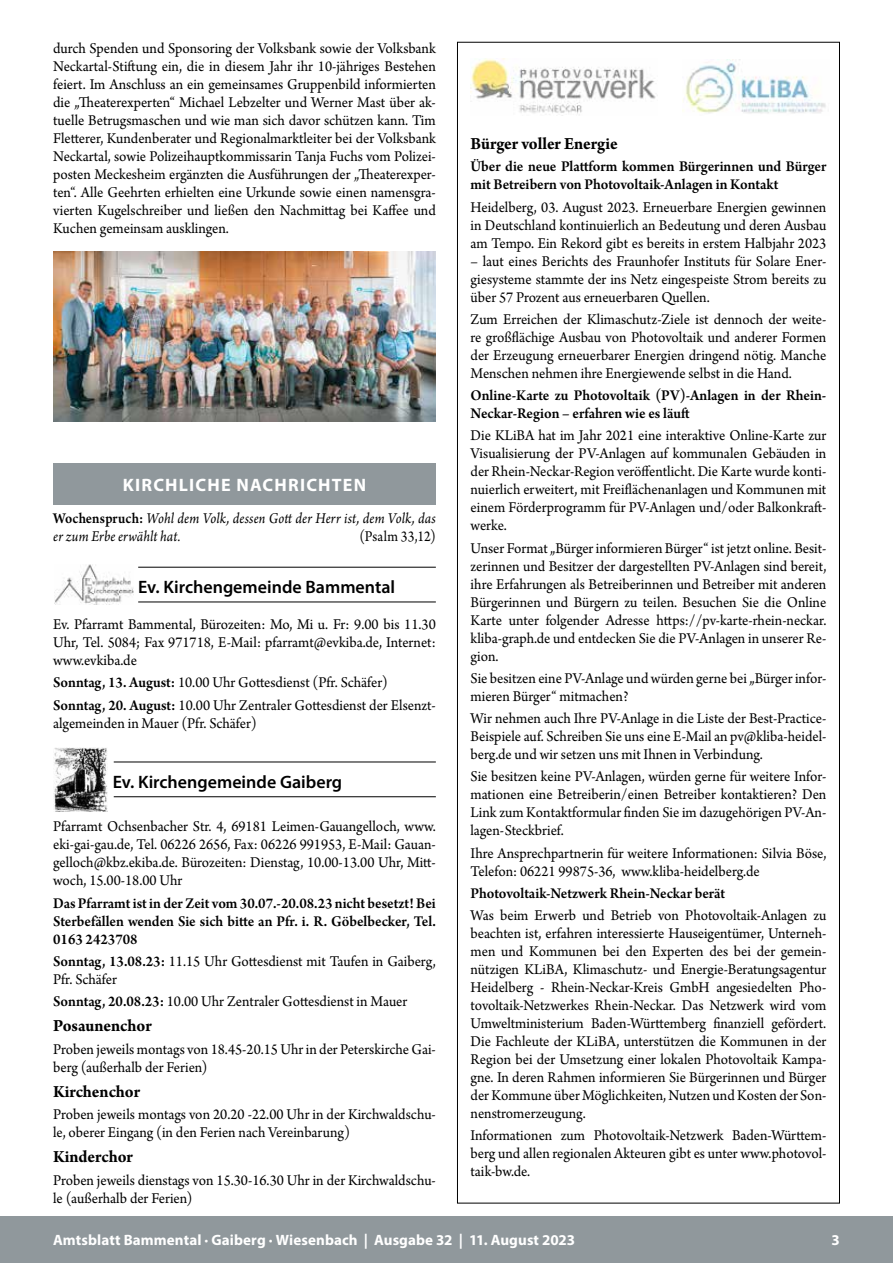
<style>
.page{position:relative;width:893px;height:1263px;background:#fff}
.page>*{position:absolute;margin:0;border:0;box-sizing:border-box;transform-origin:0 0}
.t1{font:600 18px "Myriad Pro";color:#000}
.t2{font:700 18px "Arno Pro";letter-spacing:-.005em;color:#000;scale:.95 1}
.t3{font:700 18px "Myriad Pro";letter-spacing:.065em;color:#fff}
.t4{font:15.75px/18px "Arno Pro";color:#000;text-align:justify;scale:.95 1}
.t5{font:600 15.75px/18px "Arno Pro";color:#000;scale:.95 1}
.t6{font:italic 15.75px/18px "Arno Pro";letter-spacing:.015em;color:#000;scale:.9 1}
.t7{font:15.75px "Arno Pro";color:#000;scale:.9 1}
.t8{font:700 15px "Myriad Pro";letter-spacing:.005em;color:#fff}
.s1{font-weight:600;font-style:normal}
.s2{font-weight:600}
</style>
<div class="page">
<div style="left:0;top:1216px;width:893px;height:47px;background:#90989c"></div>
<hr style="left:138px;top:567px;width:298px;height:1px;background:#000">
<hr style="left:138px;top:602px;width:298px;height:1px;background:#000">
<hr style="left:114px;top:762px;width:322px;height:1px;background:#000">
<hr style="left:114px;top:796px;width:322px;height:1px;background:#000">
<img style="left:53px;top:252px;width:383px;height:170px">
<div style="left:53px;top:464px;width:383px;height:41px;background:#90989c"></div>
<img style="left:54px;top:564px;width:80px;height:40px">
<img style="left:54px;top:747px;width:54px;height:64px">
<img style="left:471px;top:58px;width:185px;height:58px">
<img style="left:683px;top:60px;width:143px;height:54px">
<p class="t4" style="left:53px;top:40px;width:404px">durch Spenden und Sponsoring der Volksbank sowie der Volksbank Neckartal-Stiftung ein, die in diesem Jahr ihr 10-jähriges Bestehen feiert. Im Anschluss an ein gemeinsames Gruppenbild informierten die „Theaterexperten“ Michael Lebzelter und Werner Mast über ak&shy;tuelle Betrugsmaschen und wie man sich davor schützen kann. Tim Fletterer, Kundenberater und Regionalmarktleiter bei der Volksbank Neckartal, sowie Polizeihauptkommissarin Tanja Fuchs vom Polizei&shy;posten Meckesheim ergänzten die Ausführungen der „Theaterexper&shy;ten“. Alle Geehrten erhielten eine Urkunde sowie einen namensgra&shy;vierten Kugelschreiber und ließen den Nachmittag bei Kaffee und Kuchen gemeinsam ausklingen.</p>
<p class="t3" style="left:123px;top:473px;width:245px">KIRCHLICHE NACHRICHTEN</p>
<p class="t6" style="left:53px;top:510px;width:427px"><span class="s1">Wochenspruch:</span> Wohl dem Volk, dessen Gott der Herr ist, dem Volk, das er zum Erbe erwählt hat.</p>
<p class="t7" style="left:359px;top:528px;width:86px">(Psalm 33,12)</p>
<p class="t1" style="left:138px;top:576px;width:259px">Ev. Kirchengemeinde Bammental</p>
<p class="t4" style="left:53px;top:616px;width:404px">Ev. Pfarramt Bammental, Bürozeiten: Mo, Mi u. Fr: 9.00 bis 11.30<br>Uhr, Tel. 5084; Fax 971718, E-Mail: pfarramt@evkiba.de, Internet: www.evkiba.de</p>
<p class="t4" style="left:53px;top:672px;width:404px;line-height:22.2px"><span class="s2">Sonntag, 13. August:</span> 10.00 Uhr Gottesdienst (Pfr. Schäfer)<br><span class="s2">Sonntag, 20. August:</span> 10.00 Uhr Zentraler Gottesdienst der Elsenzt-</p>
<p class="t4" style="left:53px;top:715px;width:216px">algemeinden in Mauer (Pfr. Schäfer)</p>
<p class="t1" style="left:113px;top:770px;width:231px">Ev. Kirchengemeinde Gaiberg</p>
<p class="t4" style="left:53px;top:818px;width:404px">Pfarramt Ochsenbacher Str. 4, 69181 Leimen-Gauangelloch, www. eki-gai-gau.de, Tel. 06226 2656, Fax: 06226 991953, E-Mail: Gauan&shy;gelloch@kbz.ekiba.de. Bürozeiten: Dienstag, 10.00-13.00 Uhr, Mitt&shy;woch, 15.00-18.00 Uhr</p>
<p class="t5" style="left:53px;top:895px;width:404px;text-align:justify">Das Pfarramt ist in der Zeit vom 30.07.-20.08.23 nicht besetzt! Bei Sterbefällen wenden Sie sich bitte an Pfr. i. R. Göbelbecker, Tel.<br>0163 2423708</p>
<p class="t4" style="left:53px;top:953px;width:404px"><span class="s2">Sonntag, 13.08.23:</span> 11.15 Uhr Gottesdienst mit Taufen in Gaiberg,<br>Pfr. Schäfer</p>
<p class="t4" style="left:53px;top:993px;width:374px"><span class="s2">Sonntag, 20.08.23:</span> 10.00 Uhr Zentraler Gottesdienst in Mauer</p>
<p class="t2" style="left:53px;top:1015px;width:105px">Posaunenchor</p>
<p class="t4" style="left:53px;top:1041px;width:404px">Proben jeweils montags von 18.45-20.15 Uhr in der Peterskirche Gai&shy;berg (außerhalb der Ferien)</p>
<p class="t2" style="left:53px;top:1081px;width:93px">Kirchenchor</p>
<p class="t4" style="left:53px;top:1106px;width:404px">Proben jeweils montags von 20.20 -22.00 Uhr in der Kirchwaldschu&shy;le, oberer Eingang (in den Ferien nach Vereinbarung)</p>
<p class="t2" style="left:53px;top:1146px;width:86px">Kinderchor</p>
<p class="t4" style="left:53px;top:1172px;width:404px">Proben jeweils dienstags von 15.30-16.30 Uhr in der Kirchwaldschu&shy;le (außerhalb der Ferien)</p>
<p class="t2" style="left:471px;top:133px;width:156px">Bürger voller Energie</p>
<p class="t5" style="left:471px;top:158px;width:376px">Über die neue Plattform kommen Bürgerinnen und Bürger mit Betreibern von Photovoltaik-Anlagen in Kontakt</p>
<p class="t4" style="left:471px;top:199px;width:376px">Heidelberg, 03. August 2023. Erneuerbare Energien gewinnen in Deutschland kontinuierlich an Bedeutung und deren Ausbau am Tempo. Ein Rekord gibt es bereits in erstem Halbjahr 2023</p>
<p class="t4" style="left:471px;top:253px;width:376px">– laut eines Berichts des Fraunhofer Instituts für Solare Ener&shy;giesysteme stammte der ins Netz eingespeiste Strom bereits zu über 57 Prozent aus erneuerbaren Quellen.</p>
<p class="t4" style="left:471px;top:311px;width:376px">Zum Erreichen der Klimaschutz-Ziele ist dennoch der weite&shy;re großflächige Ausbau von Photovoltaik und anderer Formen der Erzeugung erneuerbarer Energien dringend nötig. Manche Menschen nehmen ihre Energiewende selbst in die Hand.</p>
<p class="t5" style="left:471px;top:387px;width:376px">Online-Karte zu Photovoltaik (PV)-Anlagen in der Rhein-<br>Neckar-Region – erfahren wie es läuft</p>
<p class="t4" style="left:471px;top:427px;width:376px">Die KLiBA hat im Jahr 2021 eine interaktive Online-Karte zur Visualisierung der PV-Anlagen auf kommunalen Gebäuden in der Rhein-Neckar-Region veröffentlicht. Die Karte wurde konti&shy;nuierlich erweitert, mit Freiflächenanlagen und Kommunen mit einem Förderprogramm für PV-Anlagen und/oder Balkonkraft&shy;werke.</p>
<p class="t4" style="left:471px;top:540px;width:376px">Unser Format „Bürger informieren Bürger“ ist jetzt online. Besit&shy;zerinnen und Besitzer der dargestellten PV-Anlagen sind bereit, ihre Erfahrungen als Betreiberinnen und Betreiber mit anderen Bürgerinnen und Bürgern zu teilen. Besuchen Sie die Online Karte unter folgender Adresse https://pv-karte-rhein-neckar. kliba-graph.de und entdecken Sie die PV-Anlagen in unserer Re&shy;gion.</p>
<p class="t4" style="left:471px;top:670px;width:376px">Sie besitzen eine PV-Anlage und würden gerne bei „Bürger infor&shy;mieren Bürger“ mitmachen?</p>
<p class="t4" style="left:471px;top:710px;width:376px">Wir nehmen auch Ihre PV-Anlage in die Liste der Best-Practice-Beispiele auf. Schreiben Sie uns eine E-Mail an pv@kliba-heidel&shy;berg.de und wir setzen uns mit Ihnen in Verbindung.</p>
<p class="t4" style="left:471px;top:768px;width:376px">Sie besitzen keine PV-Anlagen, würden gerne für weitere Infor&shy;mationen eine Betreiberin/einen Betreiber kontaktieren? Den Link zum Kontaktformular finden Sie im dazugehörigen PV-An&shy;lagen-Steckbrief.</p>
<p class="t4" style="left:471px;top:845px;width:376px">Ihre Ansprechpartnerin für weitere Informationen: Silvia Böse,<br>Telefon: 06221 99875-36, www.kliba-heidelberg.de</p>
<p class="t5" style="left:471px;top:885px;width:269px">Photovoltaik-Netzwerk Rhein-Neckar berät</p>
<p class="t4" style="left:471px;top:907px;width:376px">Was beim Erwerb und Betrieb von Photovoltaik-Anlagen zu beachten ist, erfahren interessierte Hauseigentümer, Unterneh&shy;men und Kommunen bei den Experten des bei der gemein&shy;nützigen KLiBA, Klimaschutz- und Energie-Beratungsagentur Heidelberg - Rhein-Neckar-Kreis GmbH angesiedelten Pho&shy;tovoltaik-Netzwerkes Rhein-Neckar. Das Netzwerk wird vom Umweltministerium Baden-Württemberg finanziell gefördert.<br>Die Fachleute der KLiBA, unterstützen die Kommunen in der Region bei der Umsetzung einer lokalen Photovoltaik Kampa&shy;gne. In deren Rahmen informieren Sie Bürgerinnen und Bürger der Kommune über Möglichkeiten, Nutzen und Kosten der Son&shy;nenstromerzeugung.</p>
<p class="t4" style="left:471px;top:1127px;width:376px">Informationen zum Photovoltaik-Netzwerk Baden-Württem&shy;berg und allen regionalen Akteuren gibt es unter www.photovol&shy;taik-bw.de.</p>
<p class="t8" style="left:53px;top:1230px;width:524px">Amtsblatt Bammental · Gaiberg · Wiesenbach | Ausgabe 32 | 11. August 2023</p>
<p class="t8" style="left:831px;top:1230px;width:10px">3</p>
</div>
